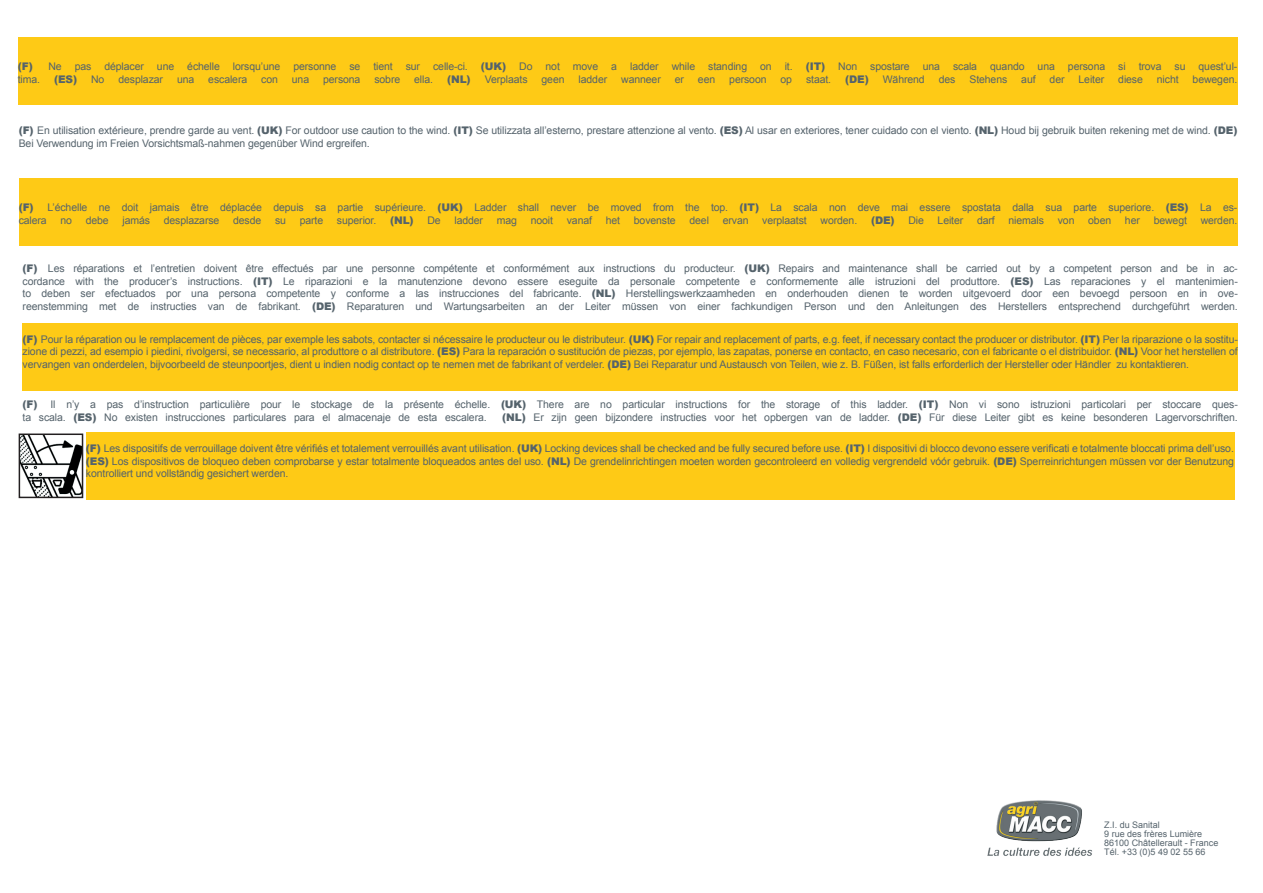
<style>
.page{position:relative;width:1263px;height:893px;background:#fff}
.page>*{position:absolute;margin:0;border:0;box-sizing:border-box;transform-origin:0 0}
.t1{font:10.5px/12.6px "Arial";letter-spacing:-.01em;color:#55636c}
.t2{font:900 10.5px "Arial";letter-spacing:-.01em;color:#55636c}
.t3{font:9px/9px "Arial";color:#55636c}
.s1{font-weight:900}
</style>
<div class="page">
<div style="left:18px;top:37px;width:1219px;height:68px;background:#feca16"></div>
<div style="left:19px;top:178px;width:1218px;height:68px;background:#feca16"></div>
<div style="left:86px;top:432px;width:1148px;height:68px;background:#feca16"></div>
<img style="left:22px;top:436px;width:58px;height:59px">
<div style="left:19px;top:433px;width:64px;height:65px;border:2px solid #231f20"></div>
<div style="left:23px;top:323px;width:1215px;height:68px;background:#feca16"></div>
<img style="left:987px;top:800px;width:105px;height:56px">
<p class="t1" style="left:18px;top:60px;width:1221px"><span class="s1">(F)</span> Ne pas déplacer une échelle lorsqu’une personne se tient sur celle-ci. <span class="s1">(UK)</span> Do not move a ladder while standing on it. <span class="s1">(IT)</span> Non spostare una scala quando una persona si trova su quest’ul&shy;tima.</p>
<p class="t2" style="left:54px;top:71px;width:25px">(ES)</p>
<p class="t1" style="left:91px;top:73px;width:15px">No</p>
<p class="t1" style="left:118px;top:73px;width:46px">desplazar</p>
<p class="t1" style="left:177px;top:73px;width:19px">una</p>
<p class="t1" style="left:208px;top:73px;width:40px">escalera</p>
<p class="t1" style="left:261px;top:73px;width:18px">con</p>
<p class="t1" style="left:292px;top:73px;width:19px">una</p>
<p class="t1" style="left:323px;top:73px;width:39px">persona</p>
<p class="t1" style="left:374px;top:73px;width:27px">sobre</p>
<p class="t1" style="left:414px;top:73px;width:20px">ella.</p>
<p class="t2" style="left:447px;top:71px;width:25px">(NL)</p>
<p class="t1" style="left:485px;top:73px;width:44px">Verplaats</p>
<p class="t1" style="left:542px;top:73px;width:25px">geen</p>
<p class="t1" style="left:579px;top:73px;width:30px">ladder</p>
<p class="t1" style="left:621px;top:73px;width:41px">wanneer</p>
<p class="t1" style="left:675px;top:73px;width:11px">er</p>
<p class="t1" style="left:698px;top:73px;width:19px">een</p>
<p class="t1" style="left:729px;top:73px;width:39px">persoon</p>
<p class="t1" style="left:780px;top:73px;width:13px">op</p>
<p class="t1" style="left:806px;top:73px;width:27px">staat.</p>
<p class="t2" style="left:845px;top:71px;width:25px">(DE)</p>
<p class="t1" style="left:883px;top:73px;width:43px">Während</p>
<p class="t1" style="left:939px;top:73px;width:18px">des</p>
<p class="t1" style="left:969px;top:73px;width:39px">Stehens</p>
<p class="t1" style="left:1021px;top:73px;width:16px">auf</p>
<p class="t1" style="left:1050px;top:73px;width:16px">der</p>
<p class="t1" style="left:1078px;top:73px;width:27px">Leiter</p>
<p class="t1" style="left:1118px;top:73px;width:26px">diese</p>
<p class="t1" style="left:1157px;top:73px;width:23px">nicht</p>
<p class="t1" style="left:1192px;top:73px;width:46px">bewegen.</p>
<p class="t1" style="left:19px;top:124px;width:1220px"><span class="s1">(F)</span> En utilisation extérieure, prendre garde au vent. <span class="s1">(UK)</span> For outdoor use caution to the wind. <span class="s1">(IT)</span> Se utilizzata all’esterno, prestare attenzione al vento. <span class="s1">(ES)</span> Al usar en exteriores, tener cuidado con el viento. <span class="s1">(NL)</span> Houd bij gebruik buiten rekening met de wind. <span class="s1">(DE)<br></span>Bei Verwendung im Freien Vorsichtsmaß-nahmen gegenüber Wind ergreifen.</p>
<p class="t1" style="left:19px;top:201px;width:1220px"><span class="s1">(F)</span> L’échelle ne doit jamais être déplacée depuis sa partie supérieure. <span class="s1">(UK)</span> Ladder shall never be moved from the top. <span class="s1">(IT)</span> La scala non deve mai essere spostata dalla sua parte superiore. <span class="s1">(ES)</span> La es&shy;calera</p>
<p class="t1" style="left:60px;top:213px;width:13px">no</p>
<p class="t1" style="left:86px;top:213px;width:25px">debe</p>
<p class="t1" style="left:123px;top:213px;width:29px">jamás</p>
<p class="t1" style="left:164px;top:213px;width:57px">desplazarse</p>
<p class="t1" style="left:233px;top:213px;width:30px">desde</p>
<p class="t1" style="left:275px;top:213px;width:12px">su</p>
<p class="t1" style="left:300px;top:213px;width:25px">parte</p>
<p class="t1" style="left:337px;top:213px;width:41px">superior.</p>
<p class="t2" style="left:390px;top:212px;width:25px">(NL)</p>
<p class="t1" style="left:427px;top:213px;width:15px">De</p>
<p class="t1" style="left:454px;top:213px;width:30px">ladder</p>
<p class="t1" style="left:497px;top:213px;width:22px">mag</p>
<p class="t1" style="left:531px;top:213px;width:24px">nooit</p>
<p class="t1" style="left:567px;top:213px;width:27px">vanaf</p>
<p class="t1" style="left:606px;top:213px;width:16px">het</p>
<p class="t1" style="left:634px;top:213px;width:43px">bovenste</p>
<p class="t1" style="left:689px;top:213px;width:21px">deel</p>
<p class="t1" style="left:723px;top:213px;width:27px">ervan</p>
<p class="t1" style="left:762px;top:213px;width:46px">verplaatst</p>
<p class="t1" style="left:820px;top:213px;width:38px">worden.</p>
<p class="t2" style="left:871px;top:212px;width:25px">(DE)</p>
<p class="t1" style="left:908px;top:213px;width:17px">Die</p>
<p class="t1" style="left:937px;top:213px;width:27px">Leiter</p>
<p class="t1" style="left:977px;top:213px;width:19px">darf</p>
<p class="t1" style="left:1008px;top:213px;width:37px">niemals</p>
<p class="t1" style="left:1058px;top:213px;width:18px">von</p>
<p class="t1" style="left:1088px;top:213px;width:25px">oben</p>
<p class="t1" style="left:1125px;top:213px;width:16px">her</p>
<p class="t1" style="left:1154px;top:213px;width:35px">bewegt</p>
<p class="t1" style="left:1201px;top:213px;width:38px">werden.</p>
<p class="t1" style="left:23px;top:262px;width:1217px;text-align:justify"><span class="s1">(F)</span> Les réparations et l’entretien doivent être effectués par une personne compétente et conformément aux instructions du producteur. <span class="s1">(UK)</span> Repairs and maintenance shall be carried out by a competent person and be in ac&shy;cordance with the producer’s instructions. <span class="s1">(IT)</span> Le riparazioni e la manutenzione devono essere eseguite da personale competente e conformemente alle istruzioni del produttore. <span class="s1">(ES)</span> Las reparaciones y el mantenimien&shy;to deben ser efectuados por una persona competente y conforme a las instrucciones del fabricante. <span class="s1">(NL)</span> Herstellingswerkzaamheden en onderhouden dienen te worden uitgevoerd door een bevoegd persoon en in ove&shy;reenstemming met de instructies van de fabrikant. <span class="s1">(DE)</span> Reparaturen und Wartungsarbeiten an der Leiter müssen von einer fachkundigen Person und den Anleitungen des Herstellers entsprechend durchgeführt werden.</p>
<p class="t1" style="left:23px;top:333px;width:1217px;text-align:justify"><span class="s1">(F)</span> Pour la réparation ou le remplacement de pièces, par exemple les sabots, contacter si nécessaire le producteur ou le distributeur. <span class="s1">(UK)</span> For repair and replacement of parts, e.g. feet, if necessary contact the producer or distributor. <span class="s1">(IT)</span> Per la riparazione o la sostitu&shy;zione di pezzi, ad esempio i piedini, rivolgersi, se necessario, al produttore o al distributore. <span class="s1">(ES)</span> Para la reparación o sustitución de piezas, por ejemplo, las zapatas, ponerse en contacto, en caso necesario, con el fabricante o el distribuidor. <span class="s1">(NL)</span> Voor het herstellen of vervangen van onderdelen, bijvoorbeeld de steunpoortjes, dient u indien nodig contact op te nemen met de fabrikant of verdeler. <span class="s1">(DE)</span> Bei Reparatur und Austausch von Teilen, wie z. B. Füßen, ist falls erforderlich der Hersteller oder Händler zu kontaktieren.</p>
<p class="t1" style="left:23px;top:398px;width:1217px"><span class="s1">(F)</span> Il n’y a pas d’instruction particulière pour le stockage de la présente échelle. <span class="s1">(UK)</span> There are no particular instructions for the storage of this ladder. <span class="s1">(IT)</span> Non vi sono istruzioni particolari per stoccare ques&shy;ta scala. <span class="s1">(ES)</span> No existen instrucciones particulares para el almacenaje de esta escalera.</p>
<p class="t1" style="left:502px;top:410px;width:737px"><span class="s1">(NL)</span> Er zijn geen bijzondere instructies voor het opbergen van de ladder. <span class="s1">(DE)</span> Für diese Leiter gibt es keine besonderen Lagervorschriften.</p>
<p class="t1" style="left:86px;top:442px;width:1149px;text-align:justify"><span class="s1">(F)</span> Les dispositifs de verrouillage doivent être vérifiés et totalement verrouillés avant utilisation. <span class="s1">(UK)</span> Locking devices shall be checked and be fully secured before use. <span class="s1">(IT)</span> I dispositivi di blocco devono essere verificati e totalmente bloccati prima dell’uso. <span class="s1">(ES)</span> Los dispositivos de bloqueo deben comprobarse y estar totalmente bloqueados antes del uso. <span class="s1">(NL)</span> De grendelinrichtingen moeten worden gecontroleerd en volledig vergrendeld vóór gebruik. <span class="s1">(DE)</span> Sperreinrichtungen müssen vor der Benutzung kontrolliert und vollständig gesichert werden.</p>
<p class="t3" style="left:1104px;top:820px;width:116px">Z.I. du Sanital<br>9 rue des frères Lumière<br>86100 Châtellerault - France<br>Tél. +33 (0)5 49 02 55 66</p>
</div>
